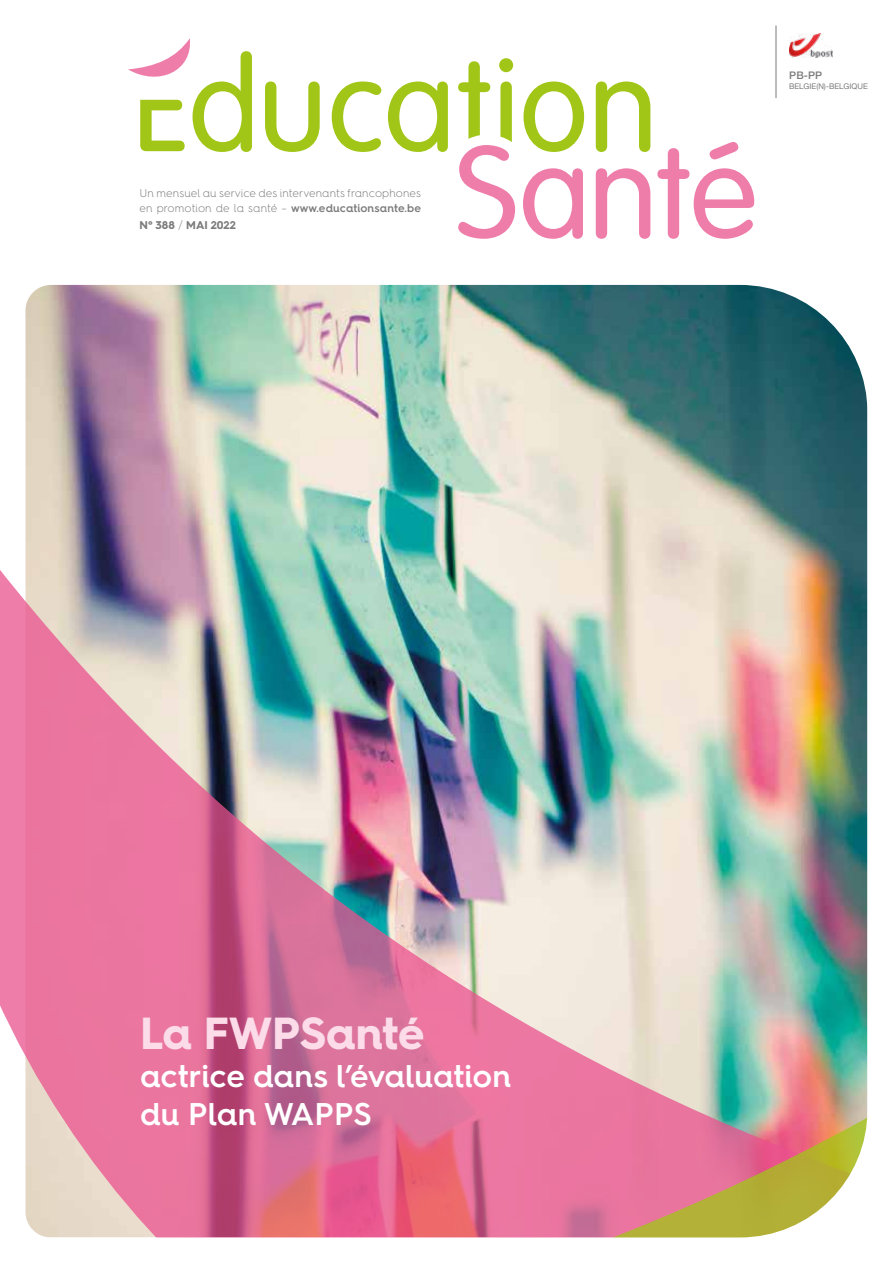
<style>
.page{position:relative;width:893px;height:1263px;background:#fff}
.page>*{position:absolute;margin:0;border:0;box-sizing:border-box;transform-origin:0 0}
.t1{font:700 45px "Hurme Geometric Sans 4";color:#fbdce8}
.t2{font:600 31.5px/38.2px "Hurme Geometric Sans 4";letter-spacing:-.005em;color:#fff}
.t3{font:300 11.25px/15px "Hurme Geometric Sans 4";color:#7c7b7b}
.t4{font:700 11.25px "Hurme Geometric Sans 4";letter-spacing:.005em;color:#7c7b7b}
.t5{font:500 10.5px "Helvetica Neue LT Std";color:#7c7b7b}
.t6{font:7.8px "Helvetica Neue LT Std";color:#7c7b7b}
.s1{font-weight:600}
.s2{font-weight:300}
</style>
<div class="page">
<img style="left:25px;top:285px;width:811px;height:44px">
<svg style="left:128px;top:38px;width:124px;height:114px"></svg>
<svg style="left:265px;top:82px;width:55px;height:70px"></svg>
<svg style="left:332px;top:82px;width:49px;height:70px"></svg>
<svg style="left:388px;top:82px;width:60px;height:70px"></svg>
<svg style="left:499px;top:58px;width:14px;height:14px"></svg>
<svg style="left:523px;top:82px;width:61px;height:70px"></svg>
<svg style="left:596px;top:82px;width:54px;height:70px"></svg>
<svg style="left:458px;top:61px;width:57px;height:178px"></svg>
<svg style="left:523px;top:168px;width:60px;height:71px"></svg>
<svg style="left:596px;top:168px;width:54px;height:71px"></svg>
<svg style="left:657px;top:142px;width:97px;height:97px"></svg>
<img style="left:789px;top:34px;width:43px;height:23px">
<hr style="left:776px;top:26px;width:1px;height:72px;background:#7c7b7b">
<img style="left:0;top:329px;width:868px;height:909px">
<p class="t3" style="left:139px;top:185px;width:283px">Un mensuel au service des intervenants francophones en promotion de la santé – <span class="s1">www.educationsante.be</span></p>
<p class="t4" style="left:139px;top:217px;width:98px">N° 388 <span class="s2">/</span> MAI 2022</p>
<p class="t5" style="left:789px;top:69px;width:35px">PB-PP</p>
<p class="t6" style="left:789px;top:82px;width:80px">BELGIE(N)-BELGIQUE</p>
<h1 class="t1" style="left:140px;top:1001px;width:286px">La FWPSanté</h1>
<h2 class="t2" style="left:140px;top:1056px;width:372px">actrice dans l’évaluation du Plan WAPPS</h2>
</div>
